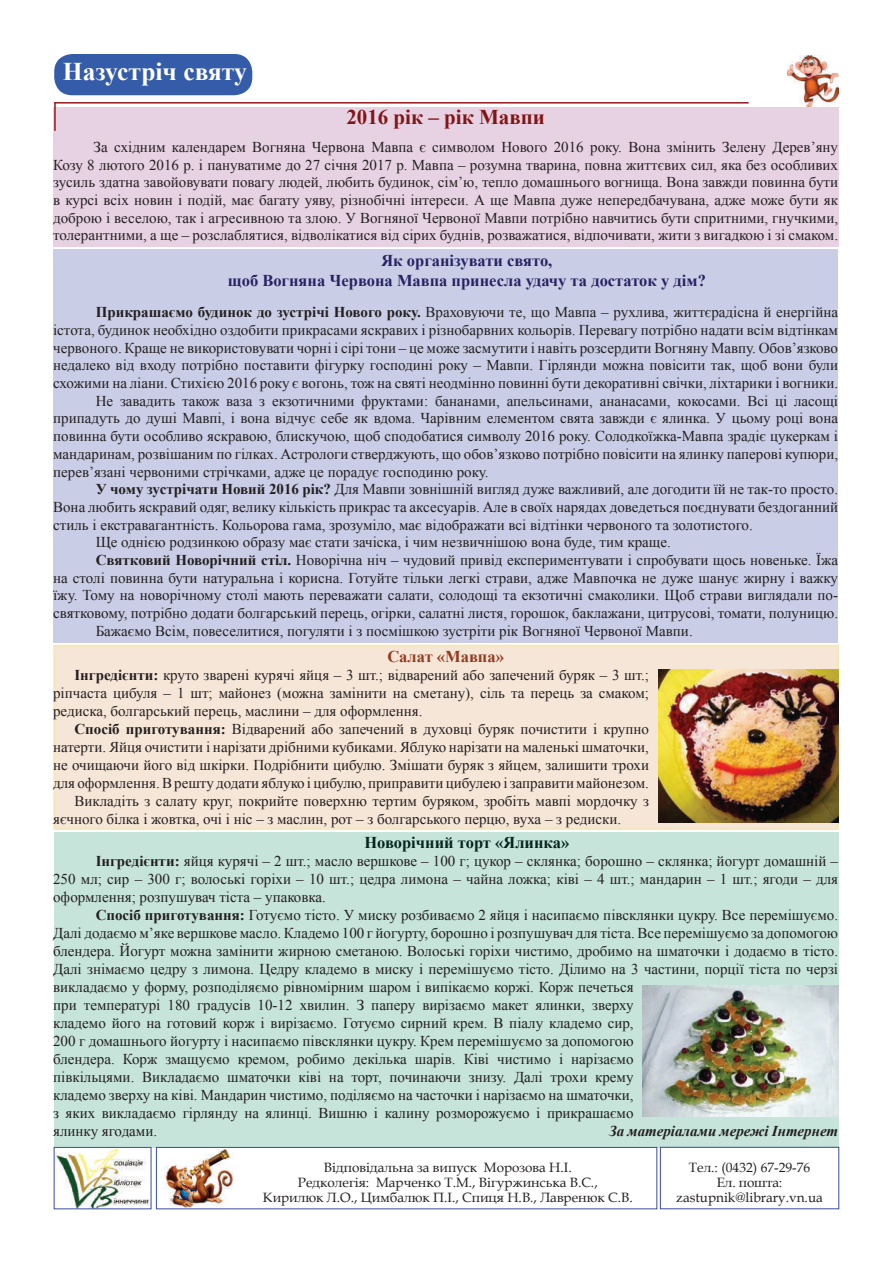
<style>
.page{position:relative;width:893px;height:1263px;background:#fff}
.page>*{position:absolute;margin:0;border:0;box-sizing:border-box;transform-origin:0 0}
.t1{font:700 25.5px "Times New Roman";color:#fff}
.t2{font:700 21px "Times New Roman";color:#821416}
.t3{font:700 16.5px/19.8px "Times New Roman";color:#262263;text-align:center}
.t4{font:700 16.5px "Times New Roman";color:#03251e}
.t5{font:700 16.5px "Times New Roman";color:#923a1e}
.t6{font:15px/18px "Times New Roman";color:#231f20;text-align:justify}
.t7{font:italic 700 15px "Times New Roman";color:#231f20}
.t8{font:13.5px/15px "Book Antiqua";color:#231f20;text-align:center}
.s1{font-weight:700}
</style>
<div class="page">
<div style="left:53px;top:107px;width:786px;height:140px;background:#e7d2e3"></div>
<div style="left:53px;top:249px;width:785px;height:393px;background:#cacde6"></div>
<div style="left:53px;top:645px;width:786px;height:185px;background:#f6e6d8;border:3px solid #f6e7c3"></div>
<hr style="left:54px;top:102px;width:695px;height:2px;background:#95191d">
<hr style="left:54px;top:102px;width:2px;height:29px;background:#95191d">
<div style="left:54px;top:54px;width:198px;height:41px;background:#355ca9;border-radius:18px"></div>
<img style="left:56px;top:1149px;width:93px;height:58px">
<div style="left:54px;top:1147px;width:97px;height:62px;border:1px solid #3b4ba0"></div>
<div style="left:156px;top:1147px;width:501px;height:62px;border:1px solid #3b4ba0"></div>
<div style="left:660px;top:1147px;width:179px;height:62px;border:1px solid #3b4ba0"></div>
<img style="left:642px;top:985px;width:196px;height:131px">
<img style="left:658px;top:670px;width:180px;height:153px">
<img style="left:788px;top:55px;width:50px;height:52px">
<img style="left:164px;top:1149px;width:69px;height:58px">
<h1 class="t1" style="left:63px;top:54px;width:185px">Назустріч святу</h1>
<h2 class="t2" style="left:346px;top:102px;width:200px">2016 рік – рік Мавпи</h2>
<p class="t6" style="left:53px;top:138px;width:786px;text-indent:40px">За східним календарем Вогняна Червона Мавпа є символом Нового 2016 року. Вона змінить Зелену Дерев’яну Козу 8 лютого 2016 р. і пануватиме до 27 січня 2017 р. Мавпа – розумна тварина, повна життєвих сил, яка без особливих зусиль здатна завойовувати повагу людей, любить будинок, сім’ю, тепло домашнього вогнища. Вона завжди повинна бути в курсі всіх новин і подій, має багату уяву, різнобічні інтереси. А ще Мавпа дуже непередбачувана, адже може бути як доброю і веселою, так і агресивною та злою. У Вогняної Червоної Мавпи потрібно навчитись бути спритними, гнучкими, толерантними, а ще – розслаблятися, відволікатися від сірих буднів, розважатися, відпочивати, жити з вигадкою і зі смаком.</p>
<p class="t3" style="left:228px;top:250px;width:480px">Як організувати свято,<br>щоб Вогняна Червона Мавпа принесла удачу та достаток у дім?</p>
<p class="t6" style="left:96px;top:303px;width:744px"><span class="s1">Прикрашаємо будинок до зустрічі Нового року.</span> Враховуючи те, що Мавпа – рухлива, життєрадісна й енергійна</p>
<p class="t6" style="left:53px;top:321px;width:786px">істота, будинок необхідно оздобити прикрасами яскравих і різнобарвних кольорів. Перевагу потрібно надати всім відтінкам</p>
<p class="t6" style="left:53px;top:338px;width:786px">червоного. Краще не використовувати чорні і сірі тони – це може засмутити і навіть розсердити Вогняну Мавпу. Обов’язково</p>
<p class="t6" style="left:53px;top:356px;width:786px">недалеко від входу потрібно поставити фігурку господині року – Мавпи. Гірлянди можна повісити так, щоб вони були</p>
<p class="t6" style="left:53px;top:374px;width:786px">схожими на ліани. Стихією 2016 року є вогонь, тож на святі неодмінно повинні бути декоративні свічки, ліхтарики і вогники.</p>
<p class="t6" style="left:96px;top:391px;width:744px">Не завадить також ваза з екзотичними фруктами: бананами, апельсинами, ананасами, кокосами. Всі ці ласощі</p>
<p class="t6" style="left:53px;top:409px;width:786px">припадуть до душі Мавпі, і вона відчує себе як вдома. Чарівним елементом свята завжди є ялинка. У цьому році вона</p>
<p class="t6" style="left:53px;top:427px;width:786px">повинна бути особливо яскравою, блискучою, щоб сподобатися символу 2016 року. Солодкоїжка-Мавпа зрадіє цукеркам і</p>
<p class="t6" style="left:53px;top:445px;width:786px">мандаринам, розвішаним по гілках. Астрологи стверджують, що обов’язково потрібно повісити на ялинку паперові купюри,</p>
<p class="t6" style="left:53px;top:462px;width:437px">перев’язані червоними стрічками, адже це порадує господиню року.</p>
<p class="t6" style="left:96px;top:480px;width:744px"><span class="s1">У чому зустрічати Новий 2016 рік?</span> Для Мавпи зовнішній вигляд дуже важливий, але догодити їй не так-то просто.</p>
<p class="t6" style="left:53px;top:498px;width:786px">Вона любить яскравий одяг, велику кількість прикрас та аксесуарів. Але в своїх нарядах доведеться поєднувати бездоганний</p>
<p class="t6" style="left:53px;top:515px;width:701px">стиль і екстравагантність. Кольорова гама, зрозуміло, має відображати всі відтінки червоного та золотистого.</p>
<p class="t6" style="left:96px;top:533px;width:577px">Ще однією родзинкою образу має стати зачіска, і чим незвичнішою вона буде, тим краще.</p>
<p class="t6" style="left:96px;top:551px;width:744px"><span class="s1">Святковий Новорічний стіл.</span> Новорічна ніч – чудовий привід експериментувати і спробувати щось новеньке. Їжа</p>
<p class="t6" style="left:53px;top:568px;width:786px">на столі повинна бути натуральна і корисна. Готуйте тільки легкі страви, адже Мавпочка не дуже шанує жирну і важку</p>
<p class="t6" style="left:53px;top:586px;width:786px">їжу. Тому на новорічному столі мають переважати салати, солодощі та екзотичні смаколики. Щоб страви виглядали по-</p>
<p class="t6" style="left:53px;top:604px;width:786px">святковому, потрібно додати болгарський перець, огірки, салатні листя, горошок, баклажани, цитрусові, томати, полуницю.</p>
<p class="t6" style="left:96px;top:622px;width:599px">Бажаємо Всім, повеселитися, погуляти і з посмішкою зустріти рік Вогняної Червоної Мавпи.</p>
<p class="t5" style="left:387px;top:645px;width:118px">Салат «Мавпа»</p>
<p class="t6" style="left:53px;top:665px;width:597px;text-indent:21px"><span class="s1">Інгредієнти:</span> круто зварені курячі яйця – 3 шт.; відварений або запечений буряк – 3 шт.; ріпчаста цибуля – 1 шт; майонез (можна замінити на сметану), сіль та перець за смаком; редиска, болгарський перець, маслини – для оформлення.</p>
<p class="t6" style="left:74px;top:719px;width:576px"><span class="s1">Спосіб приготування:</span> Відварений або запечений в духовці буряк почистити і крупно</p>
<p class="t6" style="left:53px;top:737px;width:597px">натерти. Яйця очистити і нарізати дрібними кубиками. Яблуко нарізати на маленькі шматочки,</p>
<p class="t6" style="left:53px;top:755px;width:597px">не очищаючи його від шкірки. Подрібнити цибулю. Змішати буряк з яйцем, залишити трохи</p>
<p class="t6" style="left:53px;top:773px;width:597px">для оформлення. В решту додати яблуко і цибулю, приправити цибулею і заправити майонезом.</p>
<p class="t6" style="left:74px;top:791px;width:576px">Викладіть з салату круг, покрийте поверхню тертим буряком, зробіть мавпі мордочку з</p>
<p class="t6" style="left:53px;top:809px;width:570px">яєчного білка і жовтка, очі і ніс – з маслин, рот – з болгарського перцю, вуха – з редиски.</p>
<p class="t4" style="left:364px;top:831px;width:206px">Новорічний торт «Ялинка»</p>
<p class="t6" style="left:53px;top:852px;width:786px;text-indent:43px"><span class="s1">Інгредієнти:</span> яйця курячі – 2 шт.; масло вершкове – 100 г; цукор – склянка; борошно – склянка; йогурт домашній – 250 мл; сир – 300 г; волоські горіхи – 10 шт.; цедра лимона – чайна ложка; ківі – 4 шт.; мандарин – 1 шт.; ягоди – для оформлення; розпушувач тіста – упаковка.</p>
<p class="t6" style="left:53px;top:906px;width:786px;text-align:left;text-indent:43px"><span class="s1">Спосіб приготування:</span> Готуємо тісто. У миску розбиваємо 2 яйця і насипаємо півсклянки цукру. Все перемішуємо.<br>Далі додаємо м’яке вершкове масло. Кладемо 100 г йогурту, борошно і розпушувач для тіста. Все перемішуємо за допомогою блендера. Йогурт можна замінити жирною сметаною. Волоські горіхи чистимо, дробимо на шматочки і додаємо в тісто.<br>Далі знімаємо цедру з лимона. Цедру кладемо в миску і перемішуємо тісто. Ділимо на 3 частини, порції тіста по черзі викладаємо у форму, розподіляємо рівномірним шаром і випікаємо коржі. Корж печеться<br>при температурі 180 градусів 10-12 хвилин. З паперу вирізаємо макет ялинки, зверху<br>кладемо його на готовий корж і вирізаємо. Готуємо сирний крем. В піалу кладемо сир,<br>200 г домашнього йогурту і насипаємо півсклянки цукру. Крем перемішуємо за допомогою<br>блендера. Корж змащуємо кремом, робимо декілька шарів. Ківі чистимо і нарізаємо<br>півкільцями. Викладаємо шматочки ківі на торт, починаючи знизу. Далі трохи крему<br>кладемо зверху на ківі. Мандарин чистимо, поділяємо на часточки і нарізаємо на шматочки,<br>з яких викладаємо гірлянду на ялинці. Вишню і калину розморожуємо і прикрашаємо<br>ялинку ягодами.</p>
<p class="t7" style="left:609px;top:1120px;width:230px">За матеріалами мережі Інтернет</p>
<p class="t8" style="left:263px;top:1160px;width:371px">Відповідальна за випуск Морозова Н.І.<br>Редколегія: Марченко Т.М., Вігуржинська В.С.,<br>Кирилюк Л.О., Цимбалюк П.І., Спиця Н.В., Лавренюк С.В.</p>
<p class="t8" style="left:676px;top:1160px;width:148px">Тел.: (0432) 67-29-76<br>Ел. пошта: zastupnik@library.vn.ua</p>
</div>
